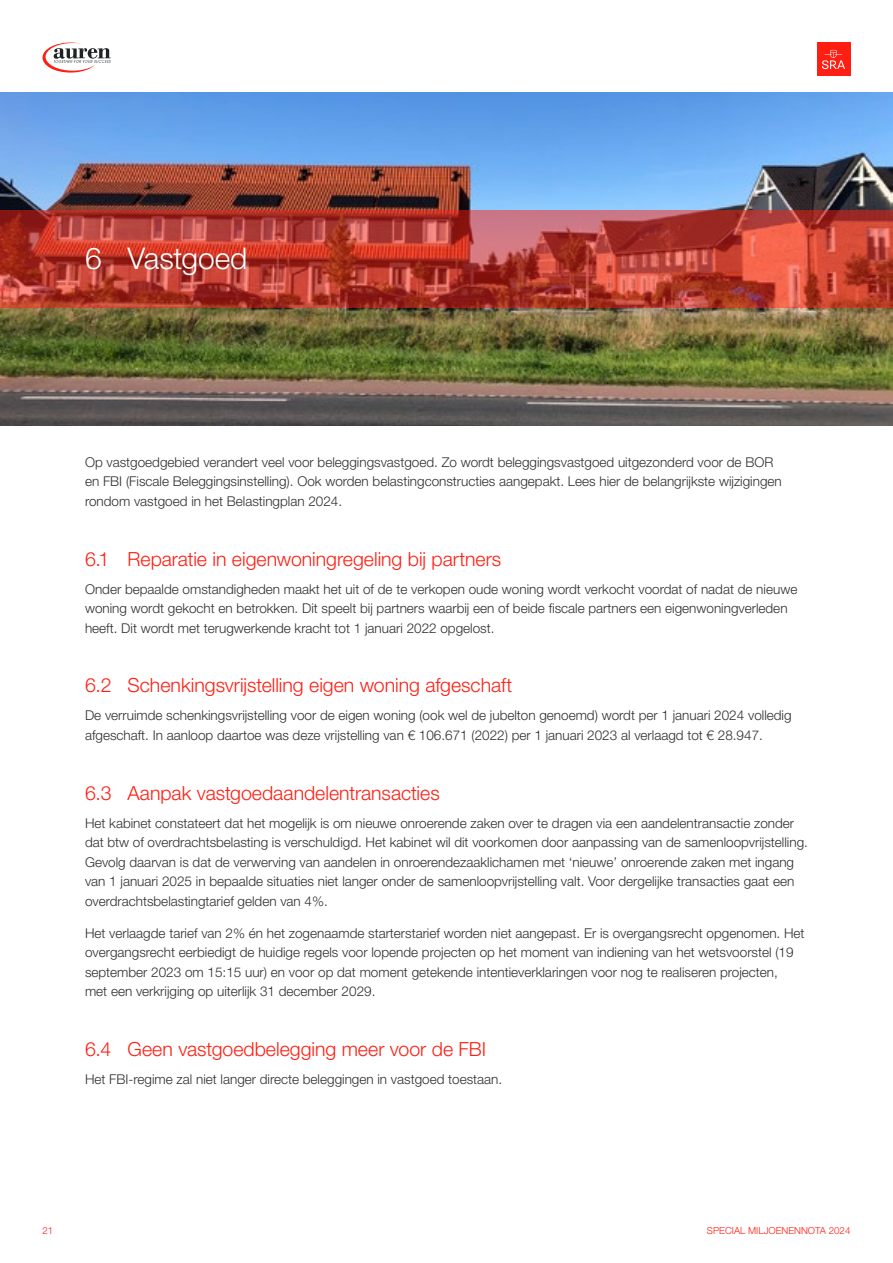
<style>
.page{position:relative;width:893px;height:1263px;background:#fff}
.page>*{position:absolute;margin:0;border:0;box-sizing:border-box;transform-origin:0 0}
.t1{font:300 30px "Helvetica Neue LT Std";letter-spacing:-.005em;color:#fff}
.t2{font:300 19.5px "Helvetica Neue LT Std";color:#ff1e12}
.t3{font:300 13.5px/19.5px "Helvetica Neue LT Std";color:#2f2f2f}
.t4{font:300 9.75px "Helvetica Neue LT Std";color:#ff1e12}
</style>
<div class="page">
<img style="left:0;top:92px;width:893px;height:333px">
<svg style="left:0;top:210px;width:893px;height:98px"></svg>
<div style="left:817px;top:43px;width:33px;height:33px;background:#ff1e12"></div>
<svg style="left:822px;top:50px;width:23px;height:19px"></svg>
<svg style="left:43px;top:43px;width:68px;height:30px"></svg>
<h1 class="t1" style="left:85px;top:240px;width:164px">6 Vastgoed</h1>
<p class="t3" style="left:85px;top:452px;width:698px">Op vastgoedgebied verandert veel voor beleggingsvastgoed. Zo wordt beleggingsvastgoed uitgezonderd voor de BOR en FBI (Fiscale Beleggingsinstelling). Ook worden belastingconstructies aangepakt. Lees hier de belangrijkste wijzigingen rondom vastgoed in het Belastingplan 2024.</p>
<h2 class="t2" style="left:85px;top:547px;width:418px">6.1 Reparatie in eigenwoningregeling bij partners</h2>
<p class="t3" style="left:85px;top:579px;width:714px">Onder bepaalde omstandigheden maakt het uit of de te verkopen oude woning wordt verkocht voordat of nadat de nieuwe woning wordt gekocht en betrokken. Dit speelt bij partners waarbij een of beide fiscale partners een eigenwoningverleden heeft. Dit wordt met terugwerkende kracht tot 1 januari 2022 opgelost.</p>
<h2 class="t2" style="left:85px;top:673px;width:429px">6.2 Schenkingsvrijstelling eigen woning afgeschaft</h2>
<p class="t3" style="left:85px;top:705px;width:708px">De verruimde schenkingsvrijstelling voor de eigen woning (ook wel de jubelton genoemd) wordt per 1 januari 2024 volledig afgeschaft. In aanloop daartoe was deze vrijstelling van € 106.671 (2022) per 1 januari 2023 al verlaagd tot € 28.947.</p>
<h2 class="t2" style="left:85px;top:781px;width:356px">6.3 Aanpak vastgoedaandelentransacties</h2>
<p class="t3" style="left:85px;top:813px;width:724px">Het kabinet constateert dat het mogelijk is om nieuwe onroerende zaken over te dragen via een aandelentransactie zonder dat btw of overdrachtsbelasting is verschuldigd. Het kabinet wil dit voorkomen door aanpassing van de samenloopvrijstelling.<br>Gevolg daarvan is dat de verwerving van aandelen in onroerendezaaklichamen met ‘nieuwe’ onroerende zaken met ingang van 1 januari 2025 in bepaalde situaties niet langer onder de samenloopvrijstelling valt. Voor dergelijke transacties gaat een overdrachtsbelastingtarief gelden van 4%.</p>
<p class="t3" style="left:85px;top:923px;width:721px">Het verlaagde tarief van 2% én het zogenaamde starterstarief worden niet aangepast. Er is overgangsrecht opgenomen. Het overgangsrecht eerbiedigt de huidige regels voor lopende projecten op het moment van indiening van het wetsvoorstel (19 september 2023 om 15:15 uur) en voor op dat moment getekende intentieverklaringen voor nog te realiseren projecten,<br>met een verkrijging op uiterlijk 31 december 2029.</p>
<h2 class="t2" style="left:85px;top:1037px;width:403px">6.4 Geen vastgoedbelegging meer voor de FBI</h2>
<p class="t3" style="left:85px;top:1069px;width:419px">Het FBI-regime zal niet langer directe beleggingen in vastgoed toestaan.</p>
<p class="t4" style="left:43px;top:1224px;width:12px">21</p>
<p class="t4" style="left:707px;top:1224px;width:145px">SPECIAL MILJOENENNOTA 2024</p>
</div>
